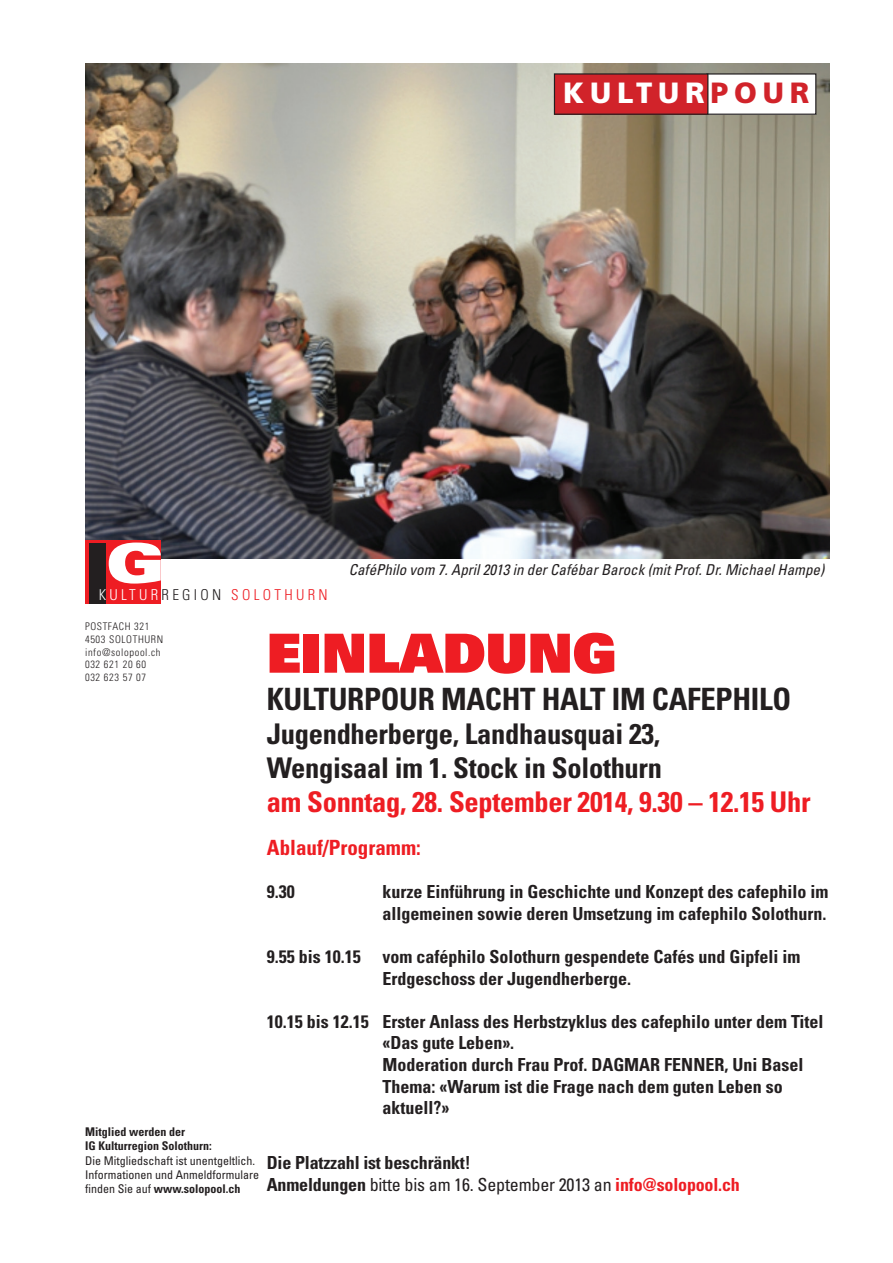
<style>
.page{position:relative;width:893px;height:1263px;background:#fff}
.page>*{position:absolute;margin:0;border:0;box-sizing:border-box;transform-origin:0 0}
.t1{font:900 54px "Univers";color:#ee1d23}
.t2{font:900 expanded 54px "Univers";color:#231f20}
.t3{font:700 condensed 30.75px "Univers";letter-spacing:-.01em;color:#231f20}
.t4{font:900 29.25px "Frutiger";letter-spacing:.2em;color:#fff}
.t5{font:700 condensed 28.5px/34.2px "Univers";letter-spacing:-.01em;color:#231f20}
.t6{font:700 condensed 28.5px "Univers";letter-spacing:-.01em;color:#ee1d23}
.t7{font:700 condensed 21px "Univers";color:#ee1d23}
.t8{font:700 condensed 18px/21.6px "Univers";color:#231f20}
.t9{font:italic condensed 15px "Univers";color:#231f20}
.t10{font:300 condensed 15px "Univers";letter-spacing:.22em;color:#ee1d23}
.t11{font:condensed 12px/14.4px "Univers";color:#231f20}
.t12{font:700 condensed 12px/14.4px "Univers";color:#231f20}
.t13{font:300 condensed 10.5px/12.6px "Univers";letter-spacing:.06em;color:#231f20}
.s1{color:#d1232a}
.s2{color:#fff}
.s3{color:#231f20}
.s4{font-weight:700}
.s5{font-weight:400}
.s6{color:#ee1d23}
</style>
<div class="page">
<img style="left:85px;top:64px;width:744px;height:494px">
<div style="left:85px;top:540px;width:75px;height:64px;background:#ee1d23"></div>
<div style="left:89px;top:544px;width:17px;height:60px;background:#231f20"></div>
<div style="left:707px;top:74px;width:109px;height:40px;background:#fff"></div>
<div style="left:706px;top:73px;width:110px;height:42px;border:1px solid #231f20"></div>
<div style="left:554px;top:74px;width:154px;height:40px;background:#d1232a"></div>
<div style="left:554px;top:73px;width:154px;height:42px;border:1px solid #231f20"></div>
<h3 class="t4" style="left:563px;top:75px;width:248px">KULTUR<span class="s1">POUR</span></h3>
<h1 class="t2" style="left:85px;top:531px;width:81px">I<span class="s2">G</span></h1>
<p class="t10" style="left:99px;top:585px;width:230px"><span class="s2">KULTUR</span><span class="s3">REGION</span> SOLOTHURN</p>
<p class="t13" style="left:85px;top:620px;width:80px">POSTFACH 321<br>4503 SOLOTHURN info@solopool.ch<br>032 621 20 60<br>032 623 57 07</p>
<p class="t9" style="left:349px;top:561px;width:477px">CaféPhilo vom 7. April 2013 in der Cafébar Barock (mit Prof. Dr. Michael Hampe)</p>
<h1 class="t1" style="left:267px;top:618px;width:351px">EINLADUNG</h1>
<h2 class="t3" style="left:267px;top:680px;width:526px">KULTURPOUR MACHT HALT IM CAFEPHILO</h2>
<h3 class="t5" style="left:267px;top:716px;width:397px">Jugendherberge, Landhausquai 23,<br>Wengisaal im 1. Stock in Solothurn</h3>
<h3 class="t6" style="left:267px;top:785px;width:545px">am Sonntag, 28. September 2014, 9.30 – 12.15 Uhr</h3>
<p class="t7" style="left:267px;top:835px;width:155px">Ablauf/Programm:</p>
<p class="t8" style="left:267px;top:881px;width:29px">9.30</p>
<p class="t8" style="left:382px;top:881px;width:447px">kurze Einführung in Geschichte und Konzept des cafephilo im allgemeinen sowie deren Umsetzung im cafephilo Solothurn.</p>
<p class="t8" style="left:382px;top:946px;width:419px;text-indent:-116px">9.55 bis 10.15 vom caféphilo Solothurn gespendete Cafés und Gipfeli im<br>Erdgeschoss der Jugendherberge.</p>
<p class="t8" style="left:382px;top:1010px;width:443px;text-indent:-116px">10.15 bis 12.15 Erster Anlass des Herbstzyklus des cafephilo unter dem Titel «Das gute Leben».<br>Moderation durch Frau Prof. DAGMAR FENNER, Uni Basel Thema: «Warum ist die Frage nach dem guten Leben so aktuell?»</p>
<p class="t12" style="left:85px;top:1124px;width:128px">Mitglied werden der<br>IG Kulturregion Solothurn:</p>
<p class="t11" style="left:85px;top:1153px;width:175px">Die Mitgliedschaft ist unentgeltlich.<br>Informationen und Anmeldformulare finden Sie auf <span class="s4">www.solopool.ch</span></p>
<p class="t8" style="left:267px;top:1152px;width:475px">Die Platzzahl ist beschränkt!<br>Anmeldungen <span class="s5">bitte bis am 16. September 2013 an</span> <span class="s6">info@solopool.ch</span></p>
</div>
